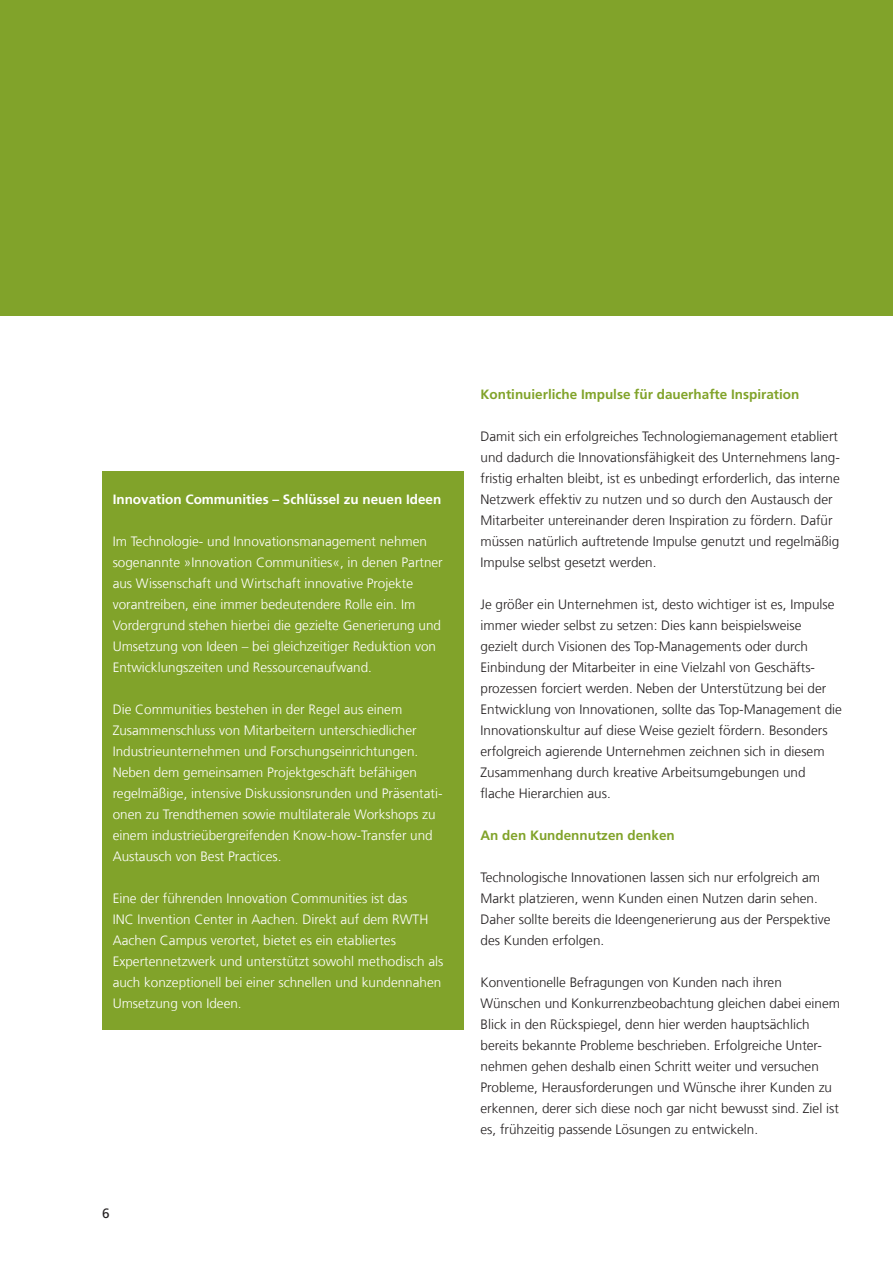
<style>
.page{position:relative;width:893px;height:1263px;background:#fff}
.page>*{position:absolute;margin:0;border:0;box-sizing:border-box;transform-origin:0 0}
._06_Fließtext{font:300 13.5px/21px "Frutiger LT Com";color:#231f20}
._06_Fließtext-2{font:300 13.5px/21px "Frutiger LT Com";color:#fff}
._07_Zwischenüberschr{font:700 13.5px "Frutiger LT Com";color:#81a32a}
._07_Zwischenüberschr-2{font:700 13.5px "Frutiger LT Com";color:#fff}
.t1{font:13.5px "Frutiger LT Com";color:#231f20}
</style>
<div class="page">
<div style="left:0;top:0;width:893px;height:315px;background:#81a32a"></div>
<div style="left:102px;top:471px;width:361px;height:558px;background:#81a32a"></div>
<p class="_07_Zwischenüberschr-2" style="left:113px;top:491px;width:330px">Innovation Communities – Schlüssel zu neuen Ideen</p>
<p class="_06_Fließtext-2" style="left:113px;top:531px;width:332px">Im Technologie- und Innovationsmanagement nehmen sogenannte »Innovation Communities«, in denen Partner aus Wissenschaft und Wirtschaft innovative Projekte vorantreiben, eine immer bedeutendere Rolle ein. Im Vordergrund stehen hierbei die gezielte Generierung und Umsetzung von Ideen – bei gleichzeitiger Reduktion von Entwicklungszeiten und Ressourcenaufwand.</p>
<p class="_06_Fließtext-2" style="left:113px;top:699px;width:331px">Die Communities bestehen in der Regel aus einem Zusammenschluss von Mitarbeitern unterschiedlicher Industrieunternehmen und Forschungseinrichtungen.<br>Neben dem gemeinsamen Projektgeschäft befähigen regelmäßige, intensive Diskussionsrunden und Präsentati&shy;onen zu Trendthemen sowie multilaterale Workshops zu einem industrieübergreifenden Know-how-Transfer und Austausch von Best Practices.</p>
<p class="_06_Fließtext-2" style="left:113px;top:888px;width:332px">Eine der führenden Innovation Communities ist das<br>INC Invention Center in Aachen. Direkt auf dem RWTH Aachen Campus verortet, bietet es ein etabliertes Expertennetzwerk und unterstützt sowohl methodisch als auch konzeptionell bei einer schnellen und kundennahen Umsetzung von Ideen.</p>
<p class="t1" style="left:102px;top:1205px;width:9px">6</p>
<p class="_07_Zwischenüberschr" style="left:480px;top:386px;width:320px">Kontinuierliche Impulse für dauerhafte Inspiration</p>
<p class="_06_Fließtext" style="left:480px;top:426px;width:361px">Damit sich ein erfolgreiches Technologiemanagement etabliert und dadurch die Innovationsfähigkeit des Unternehmens lang&shy;fristig erhalten bleibt, ist es unbedingt erforderlich, das interne Netzwerk effektiv zu nutzen und so durch den Austausch der Mitarbeiter untereinander deren Inspiration zu fördern. Dafür müssen natürlich auftretende Impulse genutzt und regelmäßig Impulse selbst gesetzt werden.</p>
<p class="_06_Fließtext" style="left:480px;top:594px;width:363px">Je größer ein Unternehmen ist, desto wichtiger ist es, Impulse immer wieder selbst zu setzen: Dies kann beispielsweise gezielt durch Visionen des Top-Managements oder durch Einbindung der Mitarbeiter in eine Vielzahl von Geschäfts&shy;prozessen forciert werden. Neben der Unterstützung bei der Entwicklung von Innovationen, sollte das Top-Management die Innovationskultur auf diese Weise gezielt fördern. Besonders erfolgreich agierende Unternehmen zeichnen sich in diesem Zusammenhang durch kreative Arbeitsumgebungen und flache Hierarchien aus.</p>
<p class="_07_Zwischenüberschr" style="left:480px;top:827px;width:196px">An den Kundennutzen denken</p>
<p class="_06_Fließtext" style="left:480px;top:867px;width:352px">Technologische Innovationen lassen sich nur erfolgreich am Markt platzieren, wenn Kunden einen Nutzen darin sehen.<br>Daher sollte bereits die Ideengenerierung aus der Perspektive des Kunden erfolgen.</p>
<p class="_06_Fließtext" style="left:480px;top:972px;width:361px">Konventionelle Befragungen von Kunden nach ihren Wünschen und Konkurrenzbeobachtung gleichen dabei einem Blick in den Rückspiegel, denn hier werden hauptsächlich bereits bekannte Probleme beschrieben. Erfolgreiche Unter&shy;nehmen gehen deshalb einen Schritt weiter und versuchen Probleme, Herausforderungen und Wünsche ihrer Kunden zu erkennen, derer sich diese noch gar nicht bewusst sind. Ziel ist es, frühzeitig passende Lösungen zu entwickeln.</p>
</div>
